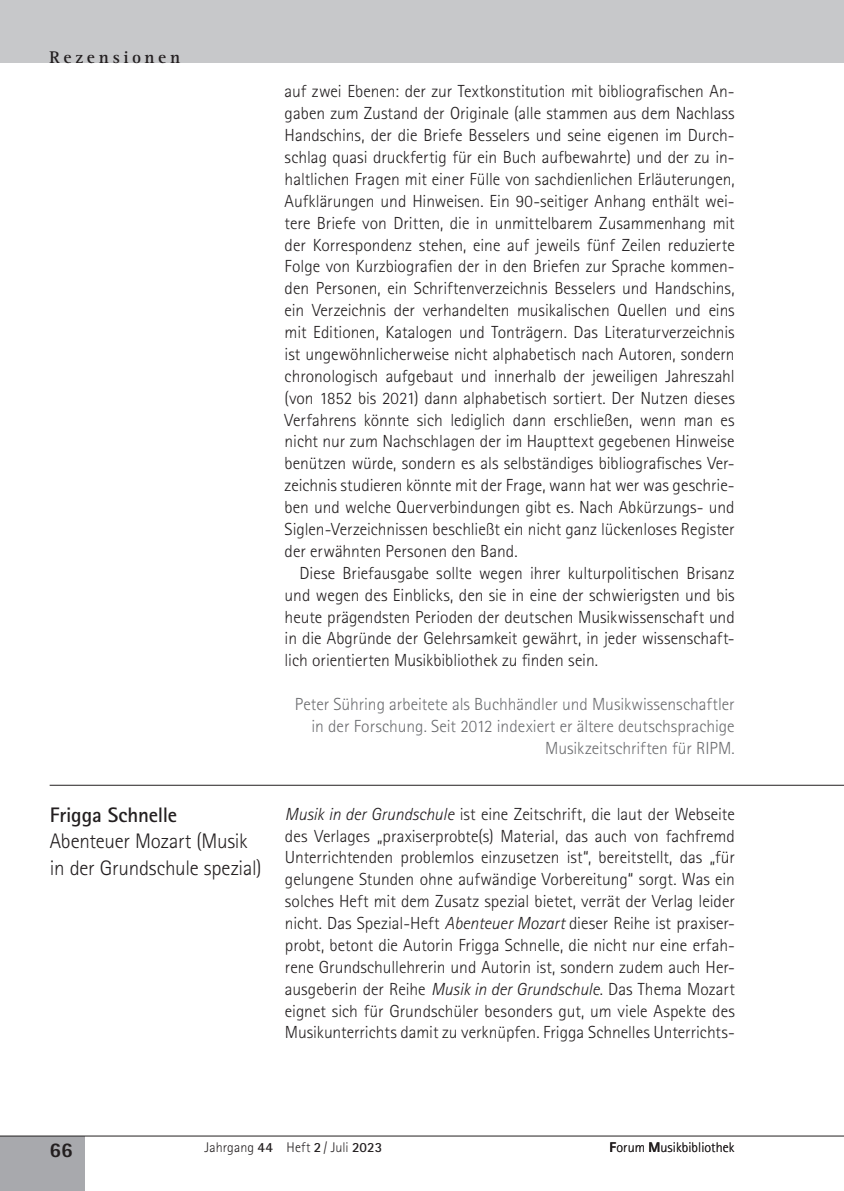
<style>
.page{position:relative;width:844px;height:1191px;background:#fff}
.page>*{position:absolute;margin:0;border:0;box-sizing:border-box;transform-origin:0 0}
.t1{font:300 21px/26.2px "Rotis Sans Serif Pro";letter-spacing:-.01em;color:#231f20}
.t2{font:700 21px "Rotis Sans Serif Pro";letter-spacing:-.01em;color:#231f20}
.t3{font:800 21px "Rotis Sans Serif Pro";color:#231f20}
.t4{font:300 17.5px/21.9px "Rotis Sans Serif Pro";letter-spacing:-.005em;color:#231f20;text-align:justify}
.t5{font:300 17.5px/21.9px "Rotis Sans Serif Pro";color:#6c6d70;text-align:right}
.t6{font:700 17.5px "Rotis Serif Pro";letter-spacing:.205em;color:#231f20}
.t7{font:300 14px "Rotis Sans Serif Pro";letter-spacing:.005em;color:#231f20}
.s1{font-style:italic}
.s2{font-weight:700}
.s3{font-weight:800}
</style>
<div class="page">
<div style="left:0;top:0;width:843px;height:63px;background:#c7c8ca"></div>
<div style="left:0;top:1136px;width:84px;height:55px;background:#a8a9ad"></div>
<hr style="left:0;top:1135px;width:843px;height:1px;background:#231f20">
<hr style="left:50px;top:785px;width:793px;height:1px;background:#231f20">
<p class="t6" style="left:50px;top:46px;width:132px">Rezensionen</p>
<p class="t2" style="left:50px;top:801px;width:129px">Frigga Schnelle</p>
<p class="t1" style="left:50px;top:828px;width:213px">Abenteuer Mozart (Musik in der Grundschule spezial)</p>
<p class="t4" style="left:284px;top:81px;width:451px">auf zwei Ebenen: der zur Textkonstitution mit bibliografischen An&shy;gaben zum Zustand der Originale (alle stammen aus dem Nachlass Handschins, der die Briefe Besselers und seine eigenen im Durch&shy;schlag quasi druckfertig für ein Buch aufbewahrte) und der zu in&shy;haltlichen Fragen mit einer Fülle von sachdienlichen Erläuterungen, Aufklärungen und Hinweisen. Ein 90-seitiger Anhang enthält wei&shy;tere Briefe von Dritten, die in unmittelbarem Zusammenhang mit der Korrespondenz stehen, eine auf jeweils fünf Zeilen reduzierte Folge von Kurzbiografien der in den Briefen zur Sprache kommen&shy;den Personen, ein Schriftenverzeichnis Besselers und Handschins, ein Verzeichnis der verhandelten musikalischen Quellen und eins mit Editionen, Katalogen und Tonträgern. Das Literaturverzeichnis ist ungewöhnlicherweise nicht alphabetisch nach Autoren, sondern chronologisch aufgebaut und innerhalb der jeweiligen Jahreszahl (von 1852 bis 2021) dann alphabetisch sortiert. Der Nutzen dieses Verfahrens könnte sich lediglich dann erschließen, wenn man es nicht nur zum Nachschlagen der im Haupttext gegebenen Hinweise benützen würde, sondern es als selbständiges bibliografisches Ver&shy;zeichnis studieren könnte mit der Frage, wann hat wer was geschrie&shy;ben und welche Querverbindungen gibt es. Nach Abkürzungs- und Siglen-Verzeichnissen beschließt ein nicht ganz lückenloses Register der erwähnten Personen den Band.</p>
<p class="t4" style="left:284px;top:562px;width:451px;text-indent:15px">Diese Briefausgabe sollte wegen ihrer kulturpolitischen Brisanz und wegen des Einblicks, den sie in eine der schwierigsten und bis heute prägendsten Perioden der deutschen Musikwissenschaft und in die Abgründe der Gelehrsamkeit gewährt, in jeder wissenschaft&shy;lich orientierten Musikbibliothek zu finden sein.</p>
<p class="t5" style="left:295px;top:693px;width:441px">Peter Sühring arbeitete als Buchhändler und Musikwissenschaftler in der Forschung. Seit 2012 indexiert er ältere deutschsprachige<br>Musikzeitschriften für RIPM.</p>
<p class="t4" style="left:285px;top:803px;width:451px"><span class="s1">Musik in der Grundschule</span> ist eine Zeitschrift, die laut der Webseite des Verlages „praxiserprobte(s) Material, das auch von fachfremd Unterrichtenden problemlos einzusetzen ist“, bereitstellt, das „fü r gelungene Stunden ohne aufwändige Vorbereitung“ sorgt. Was ein solches Heft mit dem Zusatz spezial bietet, verrät der Verlag leider nicht. Das Spezial-Heft <span class="s1">Abenteuer Mozart</span> dieser Reihe ist praxiser&shy;probt, betont die Autorin Frigga Schnelle, die nicht nur eine erfah&shy;rene Grundschullehrerin und Autorin ist, sondern zudem auch Her&shy;ausgeberin der Reihe <span class="s1">Musik in der Grundschule</span>. Das Thema Mozart eignet sich für Grundschüler besonders gut, um viele Aspekte des Musikunterrichts damit zu verknüpfen. Frigga Schnelles Unterrichts-</p>
<p class="t3" style="left:50px;top:1136px;width:25px">66</p>
<p class="t7" style="left:204px;top:1139px;width:179px">Jahrgang <span class="s2">44</span> Heft <span class="s2">2</span> / Juli <span class="s2">2023</span></p>
<p class="t7" style="left:609px;top:1139px;width:127px"><span class="s3">F</span>orum <span class="s3">M</span>usikbibliothek</p>
</div>
